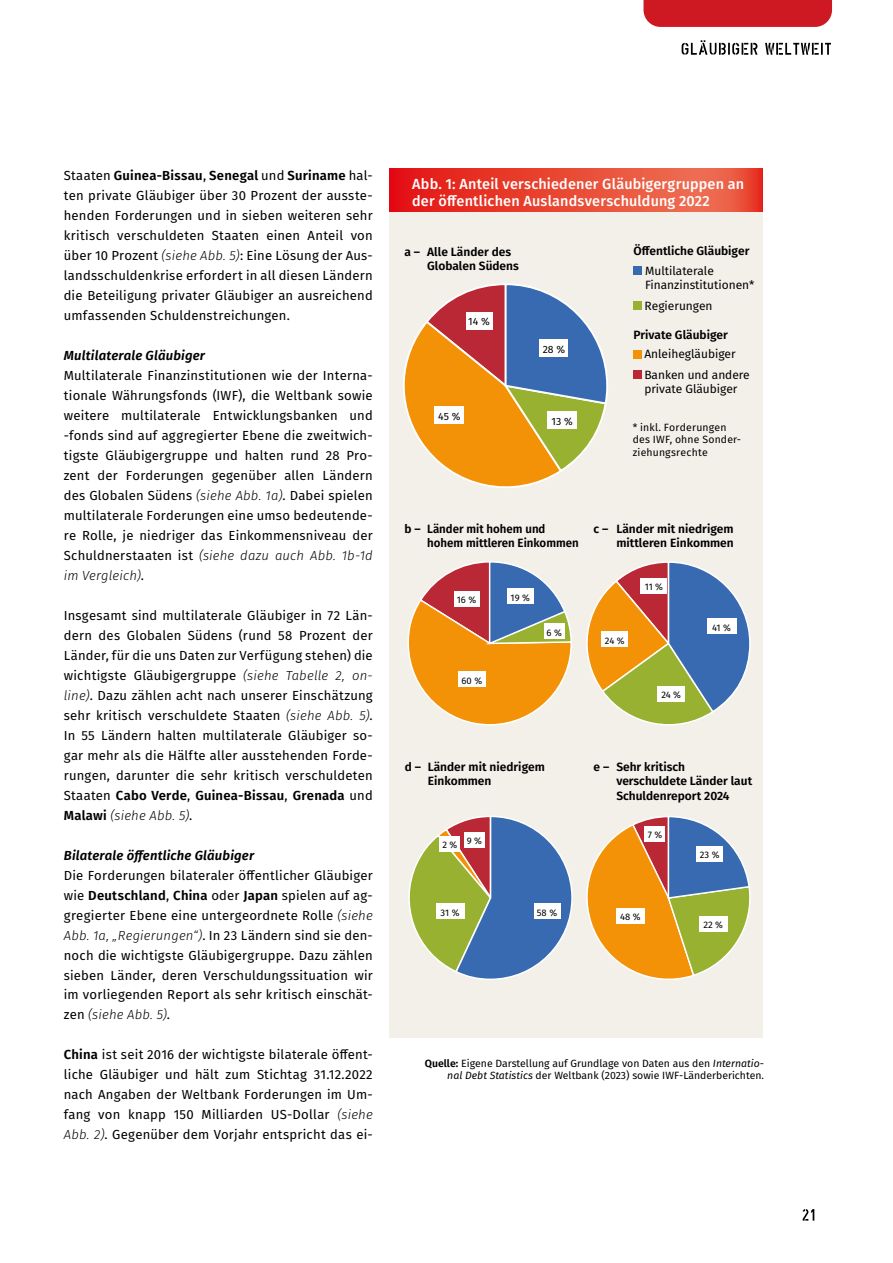
<style>
.page{position:relative;width:893px;height:1263px;background:#fff}
.page>*{position:absolute;margin:0;border:0;box-sizing:border-box;transform-origin:0 0}
.t1{font:500 14.7px/17.5px "Fira Sans";letter-spacing:.015em;color:#fff}
.t2{font:13.2px/20px "Fira Sans";letter-spacing:.015em;color:#000;text-align:justify}
.t3{font:italic 600 13.2px "Fira Sans";letter-spacing:.015em;color:#000}
.t4{font:600 12px/14.4px "Fira Sans";color:#000}
.t5{font:12px/14.4px "Fira Sans";color:#000}
.t6{font:600 12px/14.4px "Fira Sans";color:#000;scale:.96 1}
.t7{font:10.5px/12.6px "Fira Sans";color:#000;text-align:right}
.t8{font:10.5px/12.6px "Fira Sans";letter-spacing:.02em;color:#000}
.t9{font:9.45px "Fira Sans";color:#000}
.s1{font-weight:600}
.s2{font-weight:300;font-style:italic}
.s3{font-weight:700}
.s4{font-style:italic}
</style>
<div class="page">
<svg style="left:803px;top:1209px;width:11px;height:12px"></svg>
<svg style="left:682px;top:40px;width:149px;height:15px"></svg>
<svg style="left:389px;top:169px;width:374px;height:43px;background:#e84533"></svg>
<div style="left:389px;top:212px;width:374px;height:825px;background:#f3f0ea"></div>
<div style="left:633px;top:301px;width:8px;height:8px;background:#98b131"></div>
<div style="left:633px;top:350px;width:8px;height:8px;background:#f39207"></div>
<div style="left:633px;top:370px;width:8px;height:8px;background:#ba2835"></div>
<div style="left:634px;top:266px;width:8px;height:8px;background:#376ab0"></div>
<svg style="left:403px;top:283px;width:205px;height:205px"></svg>
<svg style="left:408px;top:561px;width:343px;height:165px"></svg>
<svg style="left:408px;top:815px;width:343px;height:165px"></svg>
<div style="left:544px;top:624px;width:21px;height:15px;background:#fff"></div>
<div style="left:507px;top:588px;width:27px;height:16px;background:#fff"></div>
<div style="left:454px;top:591px;width:25px;height:16px;background:#fff"></div>
<div style="left:458px;top:671px;width:27px;height:16px;background:#fff"></div>
<div style="left:657px;top:686px;width:28px;height:15px;background:#fff"></div>
<div style="left:707px;top:618px;width:29px;height:16px;background:#fff"></div>
<div style="left:640px;top:578px;width:27px;height:15px;background:#fff"></div>
<div style="left:602px;top:631px;width:26px;height:16px;background:#fff"></div>
<div style="left:534px;top:903px;width:26px;height:16px;background:#fff"></div>
<div style="left:464px;top:832px;width:21px;height:15px;background:#fff"></div>
<div style="left:440px;top:836px;width:20px;height:15px;background:#fff"></div>
<div style="left:436px;top:903px;width:28px;height:16px;background:#fff"></div>
<div style="left:699px;top:916px;width:28px;height:15px;background:#fff"></div>
<div style="left:697px;top:846px;width:26px;height:15px;background:#fff"></div>
<div style="left:645px;top:826px;width:20px;height:15px;background:#fff"></div>
<div style="left:616px;top:908px;width:29px;height:15px;background:#fff"></div>
<div style="left:539px;top:339px;width:29px;height:17px;background:#fff"></div>
<div style="left:548px;top:411px;width:29px;height:17px;background:#fff"></div>
<div style="left:435px;top:407px;width:29px;height:17px;background:#fff"></div>
<div style="left:466px;top:312px;width:26px;height:17px;background:#fff"></div>
<div style="left:643px;top:0;width:189px;height:27px;background:#ce1922"></div>
<p class="t2" style="left:64px;top:165px;width:310px">Staaten <span class="s1">Guinea-Bissau</span>, <span class="s1">Senegal</span> und <span class="s1">Suriname</span> hal&shy;ten private Gläubiger über 30 Prozent der ausste&shy;henden Forderungen und in sieben weiteren sehr kritisch verschuldeten Staaten einen Anteil von über 10 Prozent <span class="s2">(siehe Abb. 5)</span>: Eine Lösung der Aus&shy;landsschuldenkrise erfordert in all diesen Ländern die Beteiligung privater Gläubiger an ausreichend umfassenden Schuldenstreichungen.</p>
<p class="t3" style="left:64px;top:344px;width:143px">Multilaterale Gläubiger</p>
<p class="t2" style="left:64px;top:365px;width:310px">Multilaterale Finanzinstitutionen wie der Interna&shy;tionale Währungsfonds (IWF), die Weltbank sowie weitere multilaterale Entwicklungsbanken und -fonds sind auf aggregierter Ebene die zweitwich&shy;tigste Gläubigergruppe und halten rund 28 Pro&shy;zent der Forderungen gegenüber allen Ländern des Globalen Südens <span class="s2">(siehe Abb. 1a)</span>. Dabei spielen multilaterale Forderungen eine umso bedeutende&shy;re Rolle, je niedriger das Einkommensniveau der Schuldnerstaaten ist <span class="s2">(siehe dazu auch Abb. 1b-1d im Vergleich)</span>.</p>
<p class="t2" style="left:64px;top:605px;width:311px">Insgesamt sind multilaterale Gläubiger in 72 Län&shy;dern des Globalen Südens (rund 58 Prozent der Länder, für die uns Daten zur Verfügung stehen) die wichtigste Gläubigergruppe <span class="s2">(siehe Tabelle 2, on&shy;line)</span>. Dazu zählen acht nach unserer Einschätzung sehr kritisch verschuldete Staaten <span class="s2">(siehe Abb. 5)</span>.<br>In 55 Ländern halten multilaterale Gläubiger so&shy;gar mehr als die Hälfte aller ausstehenden Forde&shy;rungen, darunter die sehr kritisch verschuldeten Staaten <span class="s1">Cabo Verde</span>, <span class="s1">Guinea-Bissau</span>, <span class="s1">Grenada</span> und <span class="s1">Malawi</span> <span class="s2">(siehe Abb. 5)</span>.</p>
<p class="t3" style="left:64px;top:844px;width:192px">Bilaterale öffentliche Gläubiger</p>
<p class="t2" style="left:64px;top:864px;width:310px">Die Forderungen bilateraler öffentlicher Gläubiger wie <span class="s1">Deutschland</span>, <span class="s1">China</span> oder <span class="s1">Japan</span> spielen auf ag&shy;gregierter Ebene eine untergeordnete Rolle <span class="s2">(siehe Abb. 1a, „Regierungen“)</span>. In 23 Ländern sind sie den&shy;noch die wichtigste Gläubigergruppe. Dazu zählen sieben Länder, deren Verschuldungssituation wir im vorliegenden Report als sehr kritisch einschät&shy;zen <span class="s2">(siehe Abb. 5)</span>.</p>
<p class="t2" style="left:64px;top:1044px;width:310px"><span class="s1">China</span> ist seit 2016 der wichtigste bilaterale öffent&shy;liche Gläubiger und hält zum Stichtag 31.12.2022 nach Angaben der Weltbank Forderungen im Um&shy;fang von knapp 150 Milliarden US-Dollar <span class="s2">(siehe Abb. 2)</span>. Gegenüber dem Vorjahr entspricht das ei-</p>
<p class="t1" style="left:412px;top:174px;width:333px">Abb. 1: Anteil verschiedener Gläubigergruppen an der öffentlichen Auslandsverschuldung 2022</p>
<p class="t4" style="left:427px;top:244px;width:93px">Alle Länder des<br>Globalen Südens</p>
<p class="t4" style="left:634px;top:243px;width:117px">Öffentliche Gläubiger</p>
<p class="t4" style="left:404px;top:244px;width:17px">a –</p>
<p class="t5" style="left:645px;top:263px;width:111px">Multilaterale<br>Finanzinstitutionen*</p>
<p class="t7" style="left:468px;top:315px;width:23px">14 %</p>
<p class="t7" style="left:438px;top:410px;width:24px">45 %</p>
<p class="t7" style="left:543px;top:342px;width:24px">28 %</p>
<p class="t7" style="left:551px;top:414px;width:23px">13 %</p>
<p class="t5" style="left:645px;top:298px;width:69px">Regierungen</p>
<p class="t4" style="left:634px;top:327px;width:96px">Private Gläubiger</p>
<p class="t5" style="left:644px;top:347px;width:93px">Anleihegläubiger</p>
<p class="t5" style="left:644px;top:367px;width:107px">Banken und andere private Gläubiger</p>
<p class="t8" style="left:633px;top:420px;width:110px">* inkl. Forderungen des IWF, ohne Sonder&shy;ziehungsrechte</p>
<p class="t6" style="left:427px;top:520px;width:159px">Länder mit hohem und hohem mittleren Einkommen</p>
<p class="t4" style="left:616px;top:520px;width:119px">Länder mit niedrigem mittleren Einkommen</p>
<p class="t4" style="left:404px;top:520px;width:18px">b –</p>
<p class="t4" style="left:593px;top:520px;width:16px">c –</p>
<p class="t9" style="left:457px;top:593px;width:21px">16 %</p>
<p class="t9" style="left:511px;top:590px;width:21px">19 %</p>
<p class="t9" style="left:462px;top:673px;width:22px">60 %</p>
<p class="t9" style="left:547px;top:625px;width:17px">6 %</p>
<p class="t4" style="left:428px;top:759px;width:119px">Länder mit niedrigem<br>Einkommen</p>
<p class="t4" style="left:405px;top:759px;width:18px">d –</p>
<p class="t9" style="left:442px;top:838px;width:16px">2 %</p>
<p class="t9" style="left:467px;top:834px;width:17px">9 %</p>
<p class="t9" style="left:441px;top:905px;width:20px">31 %</p>
<p class="t9" style="left:537px;top:905px;width:22px">58 %</p>
<p class="t9" style="left:605px;top:633px;width:21px">24 %</p>
<p class="t9" style="left:645px;top:580px;width:20px">11 %</p>
<p class="t9" style="left:661px;top:688px;width:21px">24 %</p>
<p class="t9" style="left:712px;top:620px;width:20px">41 %</p>
<p class="t4" style="left:616px;top:759px;width:137px">Sehr kritisch verschuldete Länder laut<br>Schuldenreport 2024</p>
<p class="t4" style="left:593px;top:759px;width:17px">e –</p>
<p class="t9" style="left:648px;top:828px;width:16px">7 %</p>
<p class="t9" style="left:620px;top:910px;width:22px">48 %</p>
<p class="t9" style="left:700px;top:848px;width:21px">23 %</p>
<p class="t9" style="left:703px;top:917px;width:21px">22 %</p>
<p class="t7" style="left:425px;top:1056px;width:341px"><span class="s1">Quelle</span><span class="s3">:</span> Eigene Darstellung auf Grundlage von Daten aus den <span class="s4">Internatio&shy;nal Debt Statistics</span> der Weltbank (2023) sowie IWF-Länderberichten.</p>
</div>
